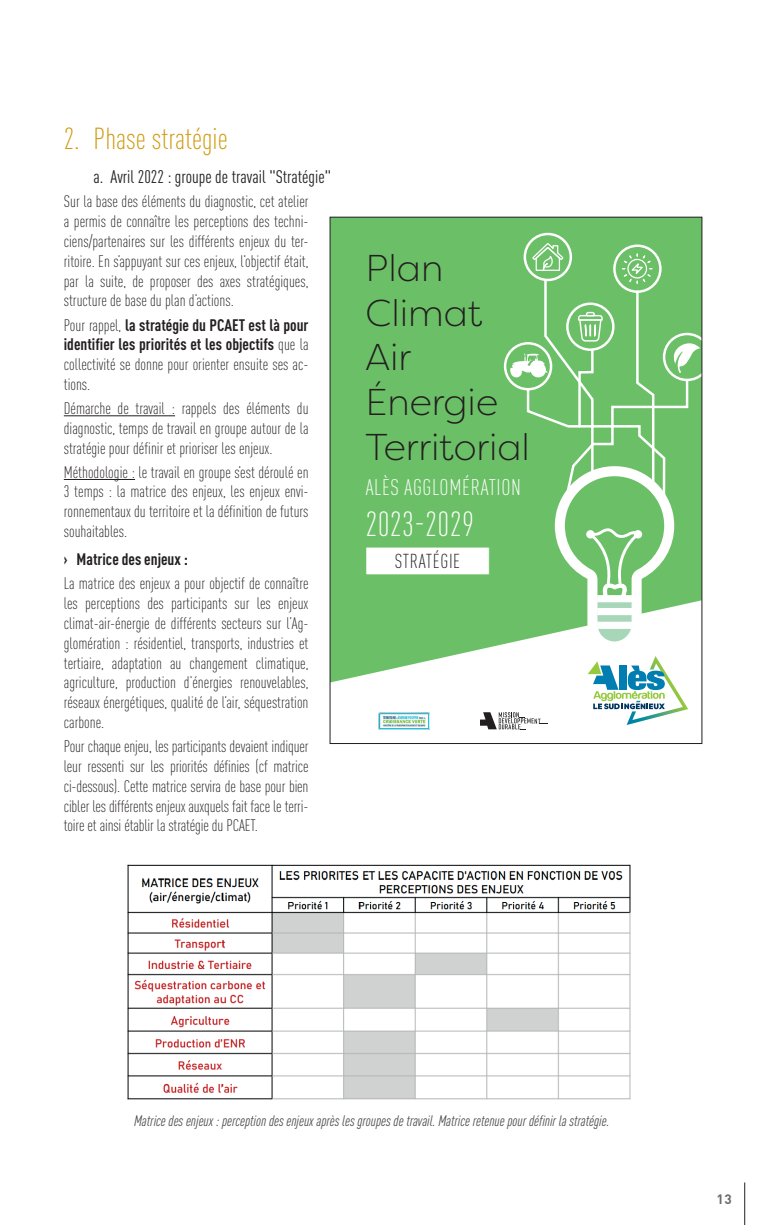
<style>
.page{position:relative;width:766px;height:1225px;background:#fff}
.page>*{position:absolute;margin:0;border:0;box-sizing:border-box;transform-origin:0 0}
.t1{font:300 37.2px/44.7px "Filson Pro";color:#231f20}
.t2{font:300 condensed 34.35px "DIN Pro";letter-spacing:.01em;color:#fff}
.t3{font:300 condensed 30px "DIN Pro";color:#d0990c}
.t4{font:300 condensed 22.35px "DIN Pro";letter-spacing:.03em;color:#fff}
.t5{font:300 condensed 19.95px "DIN Pro";letter-spacing:.03em;color:#231f20}
.t6{font:condensed 18px "DIN Pro";color:#231f20}
.t7{font:300 condensed 16.5px/19.8px "DIN Pro";color:#231f20;text-align:justify}
.t8{font:700 condensed 16.5px "DIN Pro";color:#231f20}
.t9{font:italic condensed 15px "DIN Pro";color:#4b4c4d}
.t10{font:700 13.5px "DIN Pro";color:#6c6d70}
.s1{font-weight:700}
</style>
<div class="page">
<hr style="left:744px;top:1182px;width:1px;height:43px;background:#231f20">
<hr style="left:64px;top:415px;width:111px;height:1px;background:#231f20">
<hr style="left:64px;top:479px;width:71px;height:1px;background:#231f20">
<div style="left:330px;top:217px;width:371px;height:526px;background:#6bc067"></div>
<svg style="left:332px;top:649px;width:368px;height:93px;fill:#fff"></svg>
<svg style="left:480px;top:242px;width:220px;height:488px"></svg>
<img style="left:378px;top:712px;width:51px;height:17px">
<div style="left:365px;top:547px;width:124px;height:28px;background:#fff"></div>
<div style="left:365px;top:547px;width:124px;height:28px;border:1px solid #6bc067"></div>
<img style="left:127px;top:864px;width:504px;height:236px">
<h3 class="t3" style="left:64px;top:117px;width:165px">2. Phase stratégie</h3>
<p class="t6" style="left:94px;top:164px;width:239px">a. Avril 2022 : groupe de travail "Stratégie"</p>
<p class="t7" style="left:64px;top:191px;width:246px">Sur la base des éléments du diagnostic, cet atelier a permis de connaître les perceptions des techni&shy;ciens/partenaires sur les différents enjeux du ter&shy;ritoire. En s’appuyant sur ces enjeux, l’objectif était, par la suite, de proposer des axes stratégiques, structure de base du plan d’actions.</p>
<p class="t7" style="left:64px;top:314px;width:246px">Pour rappel, <span class="s1">la stratégie du PCAET est là pour identifier les priorités et les objectifs</span> que la collectivité se donne pour orienter ensuite ses ac&shy;tions.</p>
<p class="t7" style="left:64px;top:397px;width:246px">Démarche de travail : rappels des éléments du diagnostic, temps de travail en groupe autour de la stratégie pour définir et prioriser les enjeux.</p>
<p class="t7" style="left:64px;top:461px;width:246px">Méthodologie : le travail en groupe s’est déroulé en 3 temps : la matrice des enjeux, les enjeux envi&shy;ronnementaux du territoire et la définition de futurs souhaitables.</p>
<p class="t8" style="left:64px;top:547px;width:126px">› Matrice des enjeux :</p>
<p class="t7" style="left:64px;top:573px;width:246px">La matrice des enjeux a pour objectif de connaître les perceptions des participants sur les enjeux climat-air-énergie de différents secteurs sur l’Ag&shy;glomération : résidentiel, transports, industries et tertiaire, adaptation au changement climatique, agriculture, production d’énergies renouvelables, réseaux énergétiques, qualité de l’air, séquestration carbone.</p>
<p class="t7" style="left:64px;top:735px;width:246px">Pour chaque enjeu, les participants devaient indiquer leur ressenti sur les priorités définies (cf matrice ci-dessous). Cette matrice servira de base pour bien cibler les différents enjeux auxquels fait face le terri&shy;toire et ainsi établir la stratégie du PCAET.</p>
<h1 class="t1" style="left:365px;top:245px;width:166px">Plan<br>Climat<br>Air<br>Énergie<br>Territorial</h1>
<h3 class="t4" style="left:365px;top:471px;width:157px">ALÈS AGGLOMÉRATION</h3>
<h2 class="t2" style="left:365px;top:500px;width:110px">2023-2029</h2>
<p class="t5" style="left:394px;top:547px;width:67px">STRATÉGIE</p>
<p class="t9" style="left:134px;top:1109px;width:477px">Matrice des enjeux : perception des enjeux après les groupes de travail. Matrice retenue pour définir la stratégie.</p>
<p class="t10" style="left:716px;top:1187px;width:17px">13</p>
</div>
